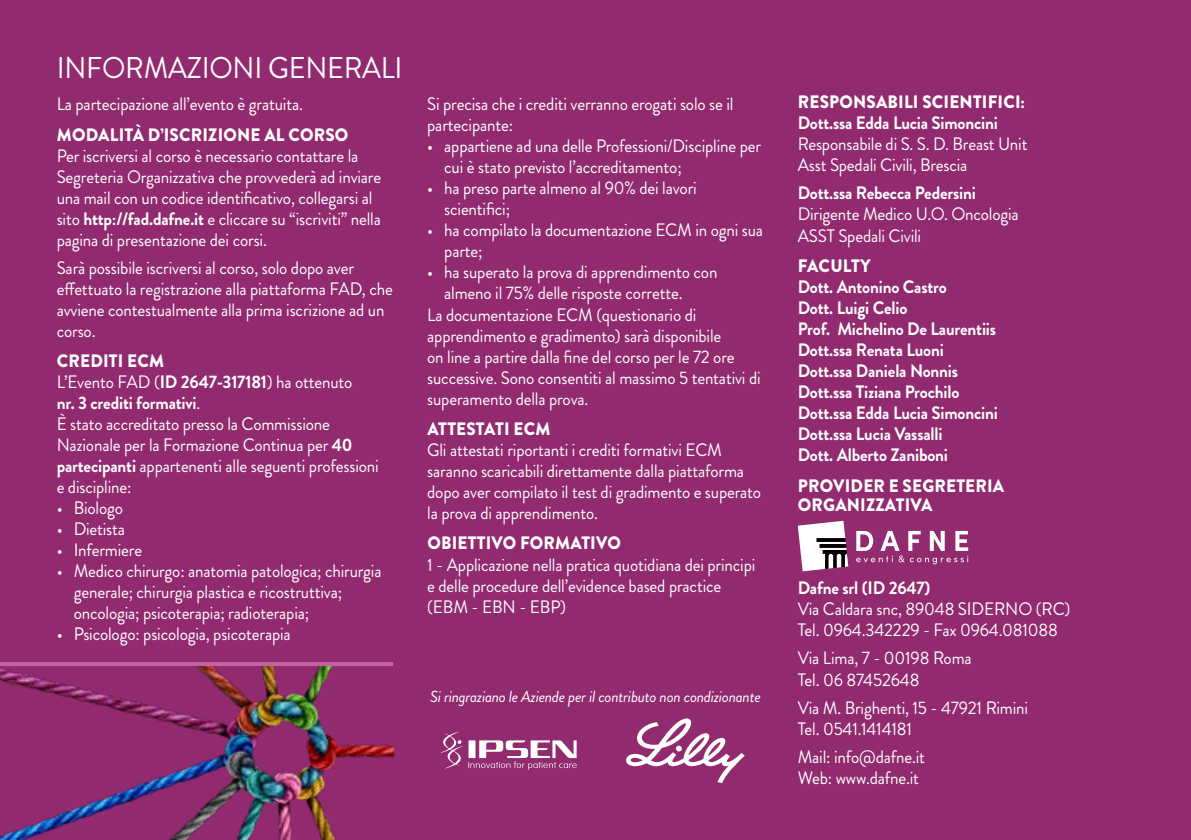
<style>
.page{position:relative;width:1191px;height:840px;background:#fff}
.page>*{position:absolute;margin:0;border:0;box-sizing:border-box;transform-origin:0 0}
.t1{font:30px "Brandon Grotesque";letter-spacing:-.01em;color:#fff;scale:.95 1}
.t2{font:18px/21px "Brandon Grotesque";letter-spacing:-.01em;color:#fff;scale:.95 1}
.t3{font:700 18px/21px "Brandon Grotesque";letter-spacing:-.01em;color:#fff;scale:.95 1}
.t4{font:900 18px/19px "Brandon Grotesque";letter-spacing:.01em;color:#fff;scale:.95 1}
.t5{font:italic 16px "Brandon Grotesque";letter-spacing:-.02em;color:#fff}
.s1{font-weight:700}
.s2{font-weight:900}
</style>
<div class="page">
<div style="left:0;top:0;width:1191px;height:839px;background:#922a6f"></div>
<svg style="left:797px;top:520px;width:51px;height:51px"></svg>
<svg style="left:856px;top:530px;width:112px;height:34px"></svg>
<img style="left:0;top:665px;width:393px;height:174px">
<svg style="left:0;top:662px;width:393px;height:3px"></svg>
<img style="left:442px;top:732px;width:16px;height:20px">
<svg style="left:626px;top:718px;width:119px;height:64px"></svg>
<h1 class="t1" style="left:57px;top:47px;width:366px">INFORMAZIONI GENERALI</h1>
<p class="t2" style="left:57px;top:94px;width:261px">La partecipazione all’evento è gratuita.</p>
<p class="t4" style="left:57px;top:125px;width:308px">MODALITÀ D’ISCRIZIONE AL CORSO</p>
<p class="t2" style="left:57px;top:145px;width:343px">Per iscriversi al corso è necessario contattare la Segreteria Organizzativa che provvederà ad inviare una mail con un codice identificativo, collegarsi al sito <span class="s1">http://fad.dafne.it</span> e cliccare su “iscriviti” nella pagina di presentazione dei corsi.</p>
<p class="t2" style="left:57px;top:257px;width:355px">Sarà possibile iscriversi al corso, solo dopo aver effettuato la registrazione alla piattaforma FAD, che avviene contestualmente alla prima iscrizione ad un corso.</p>
<p class="t2" style="left:57px;top:350px;width:340px"><span class="s2">CREDITI ECM<br></span>L’Evento FAD (<span class="s1">ID 2647-317181</span>) ha ottenuto<br><span class="s1">nr. 3 crediti formativi</span>.<br>È stato accreditato presso la Commissione Nazionale per la Formazione Continua per <span class="s1">40 partecipanti</span> appartenenti alle seguenti professioni e discipline:</p>
<p class="t2" style="left:57px;top:497px;width:71px">• Biologo</p>
<p class="t2" style="left:57px;top:518px;width:73px">• Dietista</p>
<p class="t2" style="left:57px;top:539px;width:91px">• Infermiere</p>
<p class="t2" style="left:74px;top:560px;width:325px;text-indent:-17px">• Medico chirurgo: anatomia patologica; chirurgia generale; chirurgia plastica e ricostruttiva; oncologia; psicoterapia; radioterapia;</p>
<p class="t2" style="left:57px;top:623px;width:248px">• Psicologo: psicologia, psicoterapia</p>
<p class="t2" style="left:427px;top:94px;width:324px">Si precisa che i crediti verranno erogati solo se il partecipante:</p>
<p class="t2" style="left:444px;top:136px;width:335px;text-indent:-17px">• appartiene ad una delle Professioni/Discipline per cui è stato previsto l’accreditamento;</p>
<p class="t2" style="left:444px;top:178px;width:267px;text-indent:-17px">• ha preso parte almeno al 90% dei lavori scientifici;</p>
<p class="t2" style="left:444px;top:220px;width:337px;text-indent:-17px">• ha compilato la documentazione ECM in ogni sua parte;</p>
<p class="t2" style="left:427px;top:262px;width:307px">• ha superato la prova di apprendimento con</p>
<p class="t2" style="left:444px;top:283px;width:252px">almeno il 75% delle risposte corrette.</p>
<p class="t2" style="left:427px;top:304px;width:285px">La documentazione ECM (questionario di</p>
<p class="t2" style="left:427px;top:325px;width:311px">apprendimento e gradimento) sarà disponibile</p>
<p class="t2" style="left:427px;top:346px;width:325px">on line a partire dalla fine del corso per le 72 ore</p>
<p class="t2" style="left:427px;top:367px;width:352px">successive. Sono consentiti al massimo 5 tentativi di</p>
<p class="t2" style="left:427px;top:388px;width:171px">superamento della prova.</p>
<p class="t4" style="left:427px;top:419px;width:131px">ATTESTATI ECM</p>
<p class="t2" style="left:427px;top:439px;width:353px">Gli attestati riportanti i crediti formativi ECM saranno scaricabili direttamente dalla piattaforma dopo aver compilato il test di gradimento e superato la prova di apprendimento.</p>
<p class="t4" style="left:427px;top:533px;width:205px">OBIETTIVO FORMATIVO</p>
<p class="t2" style="left:427px;top:553px;width:347px">1 - Applicazione nella pratica quotidiana dei principi e delle procedure dell’evidence based practice (EBM - EBN - EBP)</p>
<p class="t5" style="left:430px;top:685px;width:332px">Si ringraziano le Aziende per il contributo non condizionante</p>
<p class="t4" style="left:798px;top:93px;width:241px">RESPONSABILI SCIENTIFICI:</p>
<p class="t3" style="left:797px;top:113px;width:212px">Dott.ssa Edda Lucia Simoncini</p>
<p class="t2" style="left:797px;top:134px;width:243px">Responsabile di S. S. D. Breast Unit<br>Asst Spedali Civili, Brescia</p>
<p class="t3" style="left:797px;top:183px;width:189px">Dott.ssa Rebecca Pedersini</p>
<p class="t2" style="left:797px;top:204px;width:234px">Dirigente Medico U.O. Oncologia<br>ASST Spedali Civili</p>
<p class="t4" style="left:798px;top:256px;width:78px">FACULTY</p>
<p class="t3" style="left:797px;top:276px;width:212px">Dott. Antonino Castro<br>Dott. Luigi Celio<br>Prof. Michelino De Laurentiis<br>Dott.ssa Renata Luoni<br>Dott.ssa Daniela Nonnis<br>Dott.ssa Tiziana Prochilo<br>Dott.ssa Edda Lucia Simoncini<br>Dott.ssa Lucia Vassalli<br>Dott. Alberto Zaniboni</p>
<p class="t4" style="left:798px;top:475px;width:219px">PROVIDER E SEGRETERIA<br>ORGANIZZATIVA</p>
<p class="t3" style="left:797px;top:577px;width:141px">Dafne srl (ID 2647)</p>
<p class="t2" style="left:797px;top:598px;width:288px">Via Caldara snc, 89048 SIDERNO (RC)<br>Tel. 0964.342229 - Fax 0964.081088</p>
<p class="t2" style="left:797px;top:647px;width:185px">Via Lima, 7 - 00198 Roma<br>Tel. 06 87452648</p>
<p class="t2" style="left:797px;top:696px;width:244px">Via M. Brighenti, 15 - 47921 Rimini<br>Tel. 0541.1414181</p>
<p class="t2" style="left:797px;top:745px;width:135px">Mail: info@dafne.it<br>Web: www.dafne.it</p>
</div>
